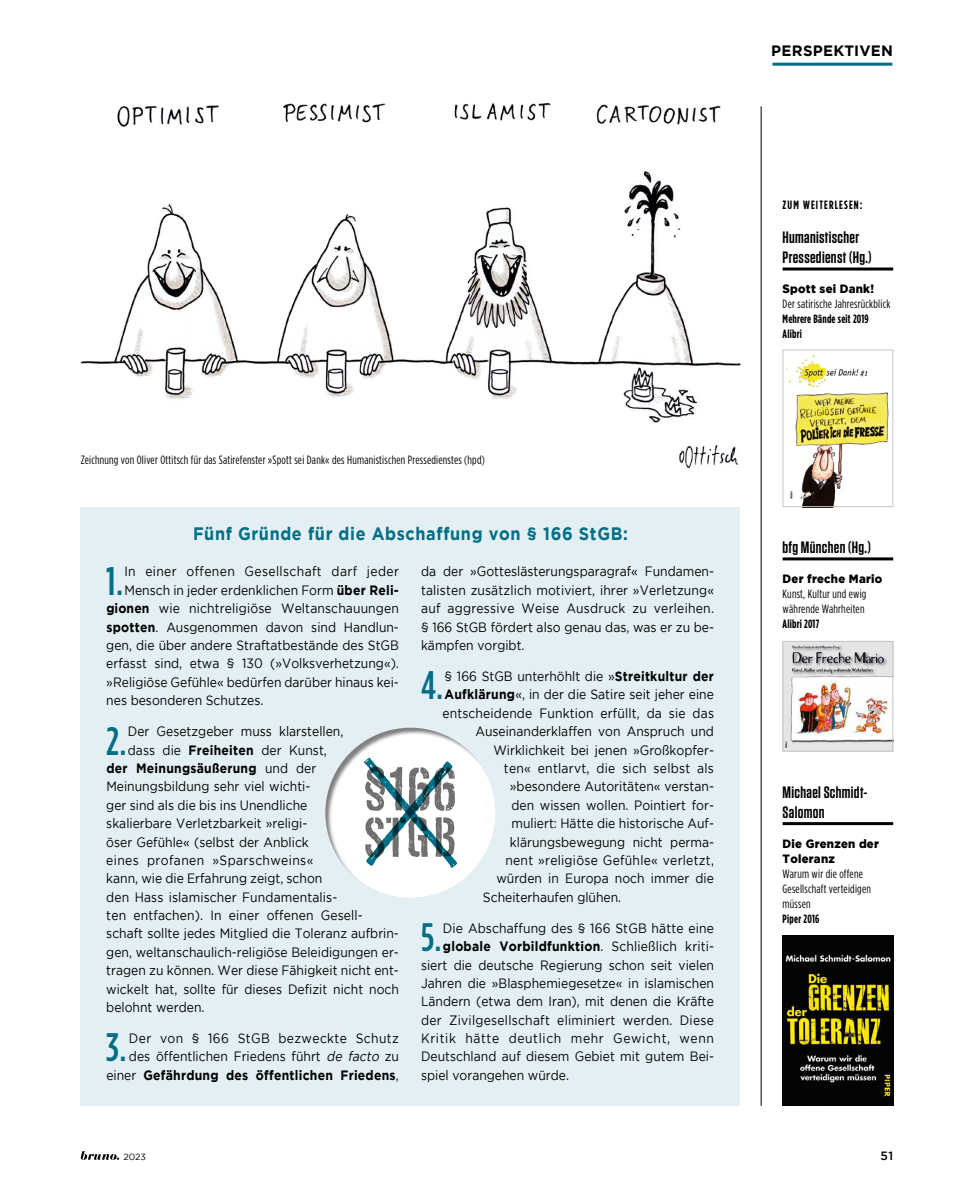
<style>
.page{position:relative;width:957px;height:1191px;background:#fff}
.page>*{position:absolute;margin:0;border:0;box-sizing:border-box;transform-origin:0 0}
.t1{font:500 39.75px "Gotham Condensed";color:#006e85}
.t2{font:700 18px "Gotham";letter-spacing:.04em;color:#006e85;scale:.9 1}
.t3{font:600 16.5px/19.8px "Tungsten";letter-spacing:.02em;color:#000}
.t4{font:700 15px "Gotham";letter-spacing:.015em;color:#000}
.t5{font:13.5px/18.5px "Gotham";color:#000;text-align:right;scale:.9 1}
.t6{font:13.5px "Gotham";letter-spacing:.02em;color:#000;scale:.9 1}
.t7{font:700 13.5px "Gotham";letter-spacing:.02em;color:#000;scale:.9 1}
.t8{font:13.5px "Gotham";letter-spacing:.03em;color:#000;scale:.9 1}
.t9{font:13.5px "Gotham";letter-spacing:.05em;color:#000;scale:.9 1}
.t10{font:12px/15px "Gotham Condensed";letter-spacing:.02em;color:#000}
.t11{font:900 12px/15px "Gotham";letter-spacing:.02em;color:#000;scale:.95 1}
.t12{font:700 12px/15px "Gotham Condensed";letter-spacing:.02em;color:#000;scale:.95 1}
.t13{font:700 12px "Gotham Condensed";letter-spacing:.1em;color:#000;scale:.95 1}
.t14{font:500 12px "Gotham";color:#000}
.t15{font:9px "Gotham";color:#000}
.s1{font-family:"Gotham";font-weight:400}
.s2{font-weight:700}
.s3{font-weight:400}
.s4{font-style:italic}
</style>
<div class="page">
<hr style="left:772px;top:63px;width:120px;height:3px;background:#006e85">
<svg style="left:81px;top:1151px;width:38px;height:8px"></svg>
<hr style="left:782px;top:267px;width:111px;height:3px;background:#000">
<hr style="left:782px;top:557px;width:111px;height:3px;background:#000">
<hr style="left:782px;top:822px;width:111px;height:3px;background:#000">
<img style="left:784px;top:643px;width:107px;height:106px">
<div style="left:782px;top:641px;width:111px;height:110px;border:1px solid #c5c6c6"></div>
<img style="left:782px;top:936px;width:111px;height:170px">
<img style="left:786px;top:355px;width:103px;height:150px">
<div style="left:782px;top:349px;width:111px;height:158px;border:1px solid #c5c6c6"></div>
<hr style="left:761px;top:106px;width:1px;height:1000px;background:#000">
<div style="left:81px;top:507px;width:659px;height:598px;background:#e3eff3"></div>
<div style="left:322px;top:725px;width:174px;height:174px;background:#000;opacity:.5"></div>
<svg style="left:364px;top:757px;width:93px;height:111px;background:#abb9bc"></svg>
<img style="left:80px;top:103px;width:661px;height:366px">
<p class="t4" style="left:771px;top:42px;width:123px">PERSPEKTIVEN</p>
<p class="t10" style="left:81px;top:452px;width:405px">Zeichnung von Oliver Ottitsch für das Satirefenster »Spott sei Dank« des Humanistischen Pressedienstes (hpd)</p>
<h2 class="t2" style="left:193px;top:523px;width:484px">Fünf Gründe für die Abschaffung von § 166 StGB:</h2>
<h1 class="t1" style="left:106px;top:559px;width:20px">1<span class="s1">.</span></h1>
<p class="t8" style="left:125px;top:564px;width:306px">In einer offenen Gesellschaft darf jeder</p>
<p class="t5" style="left:125px;top:580px;width:306px">Mensch in jeder erdenklichen Form <span class="s2">über Reli-</span></p>
<p class="t5" style="left:106px;top:599px;width:326px"><span class="s2">gionen</span> wie nichtreligiöse Weltanschauungen</p>
<p class="t5" style="left:106px;top:617px;width:327px"><span class="s2">spotten</span>. Ausgenommen davon sind Handlun-</p>
<p class="t5" style="left:106px;top:636px;width:326px">gen, die über andere Straftatbestände des StGB</p>
<p class="t5" style="left:106px;top:654px;width:327px">erfasst sind, etwa § 130 (»Volksverhetzung«).</p>
<p class="t5" style="left:106px;top:672px;width:327px">»Religiöse Gefühle« bedürfen darüber hinaus kei-</p>
<p class="t5" style="left:106px;top:691px;width:176px">nes besonderen Schutzes.</p>
<h1 class="t1" style="left:106px;top:718px;width:23px">2<span class="s1">.</span></h1>
<p class="t5" style="left:128px;top:722px;width:241px">Der Gesetzgeber muss klarstellen,</p>
<p class="t5" style="left:128px;top:740px;width:223px">dass die <span class="s2">Freiheiten</span> der Kunst,</p>
<p class="t7" style="left:106px;top:760px;width:235px">der Meinungsäußerung <span class="s3">und der</span></p>
<p class="t5" style="left:106px;top:777px;width:228px">Meinungsbildung sehr viel wichti-</p>
<p class="t5" style="left:106px;top:795px;width:225px">ger sind als die bis ins Unendliche</p>
<p class="t5" style="left:106px;top:814px;width:225px">skalierbare Verletzbarkeit »religi-</p>
<p class="t5" style="left:106px;top:832px;width:227px">öser Gefühle« (selbst der Anblick</p>
<p class="t8" style="left:106px;top:852px;width:231px">eines profanen »Sparschweins«</p>
<p class="t5" style="left:106px;top:869px;width:242px">kann, wie die Erfahrung zeigt, schon</p>
<p class="t5" style="left:106px;top:887px;width:258px">den Hass islamischer Fundamentalis-</p>
<p class="t5" style="left:106px;top:906px;width:287px">ten entfachen). In einer offenen Gesell-</p>
<p class="t5" style="left:106px;top:924px;width:327px">schaft sollte jedes Mitglied die Toleranz aufbrin-</p>
<p class="t5" style="left:106px;top:942px;width:327px">gen, weltanschaulich-religiöse Beleidigungen er-</p>
<p class="t5" style="left:106px;top:961px;width:327px">tragen zu können. Wer diese Fähigkeit nicht ent-</p>
<p class="t5" style="left:106px;top:979px;width:327px">wickelt hat, sollte für dieses Defizit nicht noch</p>
<p class="t5" style="left:106px;top:997px;width:111px">belohnt werden.</p>
<h1 class="t1" style="left:106px;top:1025px;width:23px">3<span class="s1">.</span></h1>
<p class="t5" style="left:106px;top:1029px;width:327px">Der von § 166 StGB bezweckte Schutz des öffentlichen Friedens führt <span class="s4">de facto</span> zu einer <span class="s2">Gefährdung des öffentlichen Friedens</span>,</p>
<p class="t5" style="left:421px;top:562px;width:327px;text-align:justify">da der »Gotteslästerungsparagraf« Fundamen&shy;talisten zusätzlich motiviert, ihrer »Verletzung« auf aggressive Weise Ausdruck zu verleihen. § 166 StGB fördert also genau das, was er zu be&shy;kämpfen vorgibt.</p>
<h1 class="t1" style="left:421px;top:663px;width:25px">4<span class="s1">.</span></h1>
<p class="t5" style="left:445px;top:667px;width:301px">§ 166 StGB unterhöhlt die »<span class="s2">Streitkultur der</span></p>
<p class="t5" style="left:445px;top:685px;width:301px"><span class="s2">Aufklärung</span>«, in der die Satire seit jeher eine</p>
<p class="t5" style="left:442px;top:703px;width:303px">entscheidende Funktion erfüllt, da sie das</p>
<p class="t5" style="left:475px;top:722px;width:266px">Auseinanderklaffen von Anspruch und</p>
<p class="t5" style="left:493px;top:740px;width:247px">Wirklichkeit bei jenen »Großkopfer-</p>
<p class="t6" style="left:504px;top:760px;width:235px">ten« entlarvt, die sich selbst als</p>
<p class="t5" style="left:510px;top:777px;width:228px">»besondere Autoritäten« verstan-</p>
<p class="t5" style="left:511px;top:795px;width:227px">den wissen wollen. Pointiert for-</p>
<p class="t5" style="left:511px;top:814px;width:227px">muliert: Hätte die historische Auf-</p>
<p class="t5" style="left:510px;top:832px;width:228px">klärungsbewegung nicht perma-</p>
<p class="t6" style="left:505px;top:852px;width:233px">nent »religiöse Gefühle« verletzt,</p>
<p class="t5" style="left:496px;top:869px;width:243px">würden in Europa noch immer die</p>
<p class="t5" style="left:483px;top:887px;width:155px">Scheiterhaufen glühen.</p>
<h1 class="t1" style="left:421px;top:915px;width:23px">5<span class="s1">.</span></h1>
<p class="t5" style="left:443px;top:918px;width:303px">Die Abschaffung des § 166 StGB hätte eine</p>
<p class="t7" style="left:443px;top:938px;width:303px">globale Vorbildfunktion<span class="s3">. Schließlich kriti-</span></p>
<p class="t5" style="left:421px;top:955px;width:327px">siert die deutsche Regierung schon seit vielen</p>
<p class="t5" style="left:421px;top:973px;width:327px">Jahren die »Blasphemiegesetze« in islamischen</p>
<p class="t5" style="left:421px;top:992px;width:327px">Ländern (etwa dem Iran), mit denen die Kräfte</p>
<p class="t6" style="left:421px;top:1012px;width:327px">der Zivilgesellschaft eliminiert werden. Diese</p>
<p class="t9" style="left:421px;top:1030px;width:327px">Kritik hätte deutlich mehr Gewicht, wenn</p>
<p class="t5" style="left:421px;top:1047px;width:327px">Deutschland auf diesem Gebiet mit gutem Bei-</p>
<p class="t5" style="left:421px;top:1065px;width:166px">spiel vorangehen würde.</p>
<p class="t13" style="left:782px;top:197px;width:86px">ZUM WEITERLESEN:</p>
<p class="t3" style="left:782px;top:228px;width:91px">Humanistischer<br>Pressedienst (Hg.)</p>
<p class="t11" style="left:782px;top:281px;width:98px">Spott sei Dank!</p>
<p class="t10" style="left:782px;top:296px;width:109px">Der satirische Jahresrückblick</p>
<p class="t12" style="left:782px;top:311px;width:92px">Mehrere Bände seit 2019<br>Alibri</p>
<p class="t3" style="left:782px;top:538px;width:90px">bfg München (Hg.)</p>
<p class="t11" style="left:782px;top:571px;width:106px">Der freche Mario</p>
<p class="t10" style="left:782px;top:586px;width:85px">Kunst, Kultur und ewig währende Wahrheiten</p>
<p class="t12" style="left:782px;top:616px;width:40px">Alibri 2017</p>
<p class="t3" style="left:782px;top:782px;width:86px">Michael Schmidt-<br>Salomon</p>
<p class="t11" style="left:782px;top:836px;width:103px">Die Grenzen der<br>Toleranz</p>
<p class="t10" style="left:782px;top:866px;width:90px">Warum wir die offene<br>Gesellschaft verteidigen müssen</p>
<p class="t12" style="left:782px;top:911px;width:40px">Piper 2016</p>
<p class="t15" style="left:123px;top:1151px;width:24px">2023</p>
<p class="t14" style="left:880px;top:1148px;width:14px">51</p>
</div>
